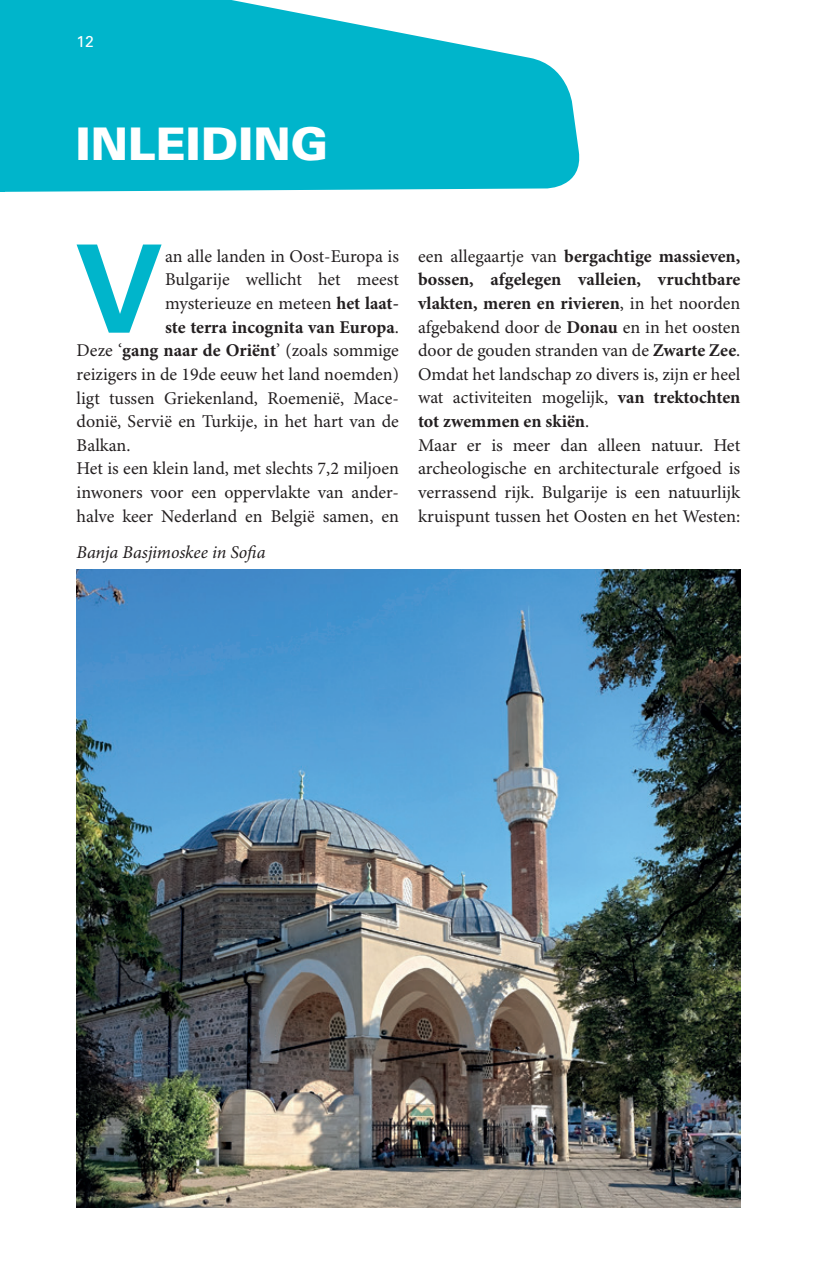
<style>
.page{position:relative;width:817px;height:1276px;background:#fff}
.page>*{position:absolute;margin:0;border:0;box-sizing:border-box;transform-origin:0 0}
.t1{font:700 122.4px "Univers LT Std";color:#00b5cb}
.t2{font:900 45px "Univers LT Std";color:#fff}
.t3{font:18px/23.6px "Minion Pro";color:#231f20}
.t4{font:700 18px "Minion Pro";color:#231f20}
.t5{font:italic 18px "Minion Pro";letter-spacing:-.005em;color:#231f20}
.t6{font:15.75px "Univers LT Std";color:#fff}
.s1{font-weight:700}
.s2{font-weight:400}
</style>
<div class="page">
<svg style="left:0;top:0;width:580px;height:192px;background:#20bed1"></svg>
<div style="left:0;top:156px;width:5px;height:36px;background:#00b5cb"></div>
<img style="left:77px;top:570px;width:663px;height:637px">
<p class="t6" style="left:77px;top:32px;width:19px">12</p>
<h2 class="t2" style="left:76px;top:115px;width:254px">INLEIDING</h2>
<h1 class="t1" style="left:75px;top:218px;width:89px">V</h1>
<p class="t3" style="left:165px;top:245px;width:235px">an alle landen in Oost-Europa is</p>
<p class="t3" style="left:165px;top:268px;width:235px">Bulgarije wellicht het meest</p>
<p class="t3" style="left:165px;top:292px;width:235px">mysterieuze en meteen <span class="s1">het laat-</span></p>
<p class="t4" style="left:165px;top:316px;width:235px">ste terra incognita van Europa<span class="s2">.</span></p>
<p class="t3" style="left:77px;top:339px;width:324px">Deze ‘<span class="s1">gang naar de Oriënt</span>’ (zoals sommige</p>
<p class="t3" style="left:77px;top:363px;width:324px">reizigers in de 19de eeuw het land noemden)</p>
<p class="t3" style="left:77px;top:387px;width:322px">ligt tussen Griekenland, Roemenië, Mace-</p>
<p class="t3" style="left:77px;top:410px;width:324px">donië, Servië en Turkije, in het hart van de</p>
<p class="t3" style="left:77px;top:434px;width:55px">Balkan.</p>
<p class="t3" style="left:77px;top:457px;width:324px">Het is een klein land, met slechts 7,2 miljoen</p>
<p class="t3" style="left:77px;top:481px;width:324px">inwoners voor een oppervlakte van ander-</p>
<p class="t3" style="left:77px;top:505px;width:324px">halve keer Nederland en België samen, en</p>
<p class="t5" style="left:77px;top:542px;width:190px">Banja Basjimoskee in Sofia</p>
<p class="t3" style="left:418px;top:245px;width:324px">een allegaartje van <span class="s1">bergachtige massieven, bossen, afgelegen valleien, vruchtbare vlakten, meren en rivieren</span>, in het noorden afgebakend door de <span class="s1">Donau</span> en in het oosten door de gouden stranden van de <span class="s1">Zwarte Zee</span>.<br>Omdat het landschap zo divers is, zijn er heel wat activiteiten mogelijk, <span class="s1">van trektochten tot zwemmen en skiën</span>.<br>Maar er is meer dan alleen natuur. Het archeologische en architecturale erfgoed is verrassend rijk. Bulgarije is een natuurlijk kruispunt tussen het Oosten en het Westen:</p>
</div>
